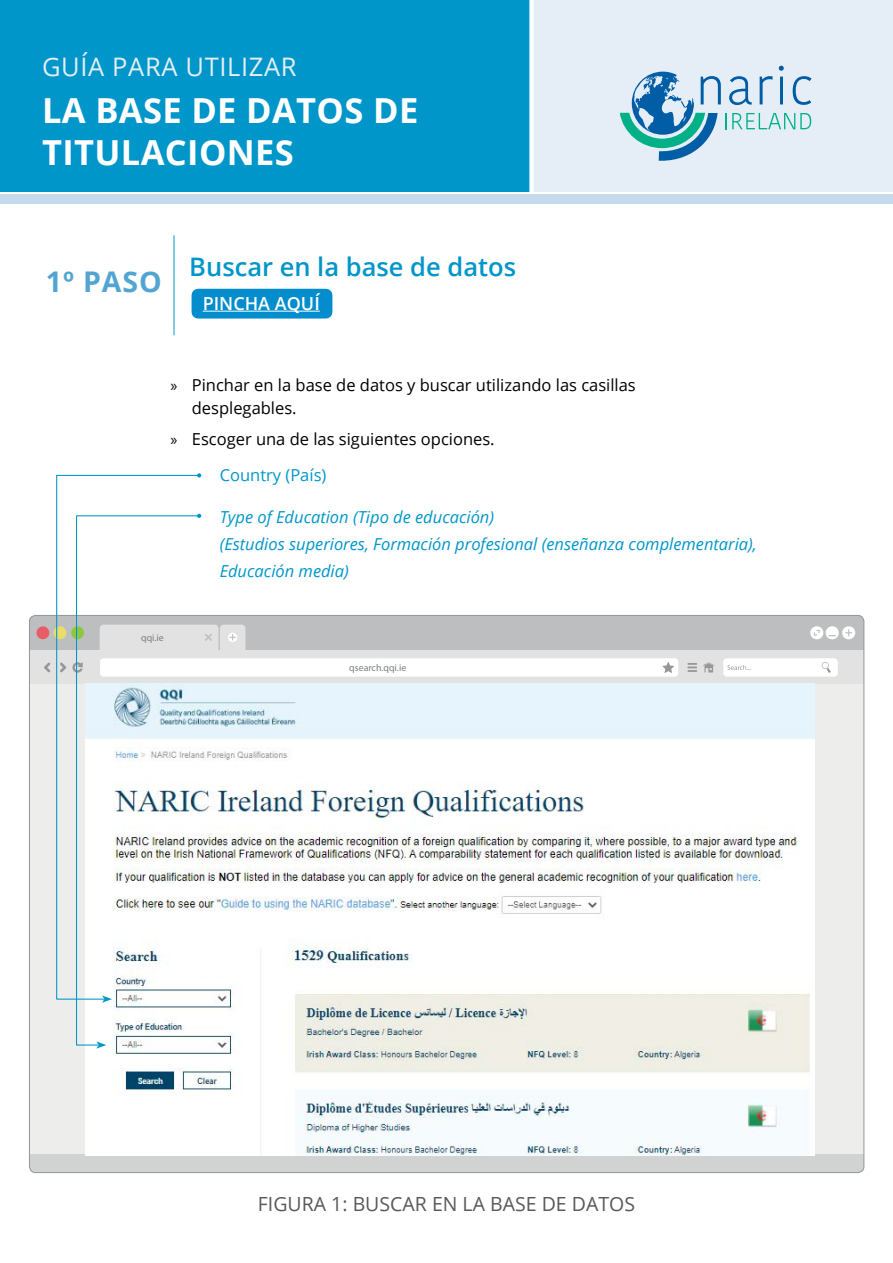
<style>
.page{position:relative;width:893px;height:1263px;background:#fff}
.page>*{position:absolute;margin:0;border:0;box-sizing:border-box;transform-origin:0 0}
.t1{font:700 34.5px/42px "Open Sans";letter-spacing:.01em;color:#fff}
.t2{font:700 28.5px "Open Sans";letter-spacing:.03em;color:#53a5d1}
.t3{font:600 25.5px "Open Sans";color:#0096c9}
.t4{font:25.5px "Open Sans";letter-spacing:.025em;color:#e5eef6}
.t5{font:19.5px "Open Sans";color:#58595b}
.t6{font:600 18px "Open Sans";color:#fff}
.t7{font:italic 16.5px/27px "Open Sans";color:#0096c9}
.t8{font:16.5px/22.5px "Open Sans";color:#000}
.t9{font:16.5px "Open Sans";color:#0096c9}
.t10{font:9.9px "Myriad Pro";color:#7c8081}
.s1{font-family:"Myriad Pro"}
</style>
<div class="page">
<div style="left:531px;top:0;width:362px;height:192px;background:#e5eef6"></div>
<div style="left:0;top:0;width:531px;height:192px;background:#0096c9"></div>
<svg style="left:620px;top:66px;width:192px;height:95px"></svg>
<div style="left:529px;top:0;width:5px;height:194px;background:#fff"></div>
<div style="left:0;top:194px;width:893px;height:9px;background:#c5dbed"></div>
<div style="left:29px;top:618px;width:835px;height:554px;background:#d1d3d2"></div>
<div style="left:30px;top:615px;width:834px;height:35px;background:#bdbebf"></div>
<div style="left:30px;top:650px;width:834px;height:34px;background:#e2e2e2"></div>
<div style="left:100px;top:658px;width:578px;height:19px;background:#fff;border-radius:4px"></div>
<div style="left:723px;top:658px;width:115px;height:19px;background:#fff;border-radius:4px"></div>
<svg style="left:687px;top:663px;width:10px;height:9px"></svg>
<svg style="left:703px;top:662px;width:12px;height:10px"></svg>
<svg style="left:821px;top:662px;width:10px;height:11px"></svg>
<svg style="left:727px;top:665px;width:24px;height:5px"></svg>
<div style="left:36px;top:626px;width:13px;height:13px;background:#e75c67;border-radius:50%"></div>
<div style="left:54px;top:626px;width:12px;height:13px;background:#e7de6c;border-radius:50%"></div>
<svg style="left:44px;top:662px;width:6px;height:11px"></svg>
<svg style="left:200px;top:625px;width:45px;height:25px"></svg>
<svg style="left:810px;top:626px;width:46px;height:14px"></svg>
<svg style="left:662px;top:662px;width:12px;height:11px"></svg>
<div style="left:29px;top:684px;width:835px;height:470px;background:#ededec"></div>
<img style="left:86px;top:684px;width:728px;height:471px">
<hr style="left:174px;top:235px;width:1px;height:100px;background:#0096c9">
<svg style="left:56px;top:474px;width:144px;height:526px"></svg>
<svg style="left:197px;top:473px;width:4px;height:4px"></svg>
<svg style="left:75px;top:515px;width:125px;height:531px"></svg>
<svg style="left:197px;top:514px;width:4px;height:4px"></svg>
<svg style="left:96px;top:1041px;width:10px;height:8px"></svg>
<div style="left:192px;top:289px;width:140px;height:30px;background:#038dcd"></div>
<hr style="left:203px;top:311px;width:117px;height:1px;background:#fff">
<img style="left:85px;top:685px;width:729px;height:53px">
<h3 class="t4" style="left:42px;top:50px;width:256px">GUÍA PARA UTILIZAR</h3>
<h1 class="t1" style="left:42px;top:88px;width:378px">LA BASE DE DATOS DE<br>TITULACIONES</h1>
<h2 class="t2" style="left:46px;top:262px;width:117px">1º PASO</h2>
<h3 class="t3" style="left:189px;top:249px;width:328px">Buscar en la base de datos</h3>
<p class="t6" style="left:203px;top:291px;width:119px">PINCHA AQUÍ</p>
<p class="t8" style="left:192px;top:373px;width:445px;text-indent:-21px"><span class="s1">»</span> Pinchar en la base de datos y buscar utilizando las casillas desplegables.</p>
<p class="t8" style="left:171px;top:427px;width:326px"><span class="s1">»</span> Escoger una de las siguientes opciones.</p>
<p class="t9" style="left:220px;top:464px;width:108px">Country (País)</p>
<p class="t7" style="left:220px;top:503px;width:539px">Type of Education (Tipo de educación)<br>(Estudios superiores, Formación profesional (enseñanza complementaria),<br>Educación media)</p>
<p class="t10" style="left:141px;top:631px;width:24px">qqi.ie</p>
<p class="t10" style="left:349px;top:662px;width:58px">qsearch.qqi.ie</p>
<p class="t5" style="left:258px;top:1190px;width:379px">FIGURA 1: BUSCAR EN LA BASE DE DATOS</p>
</div>
